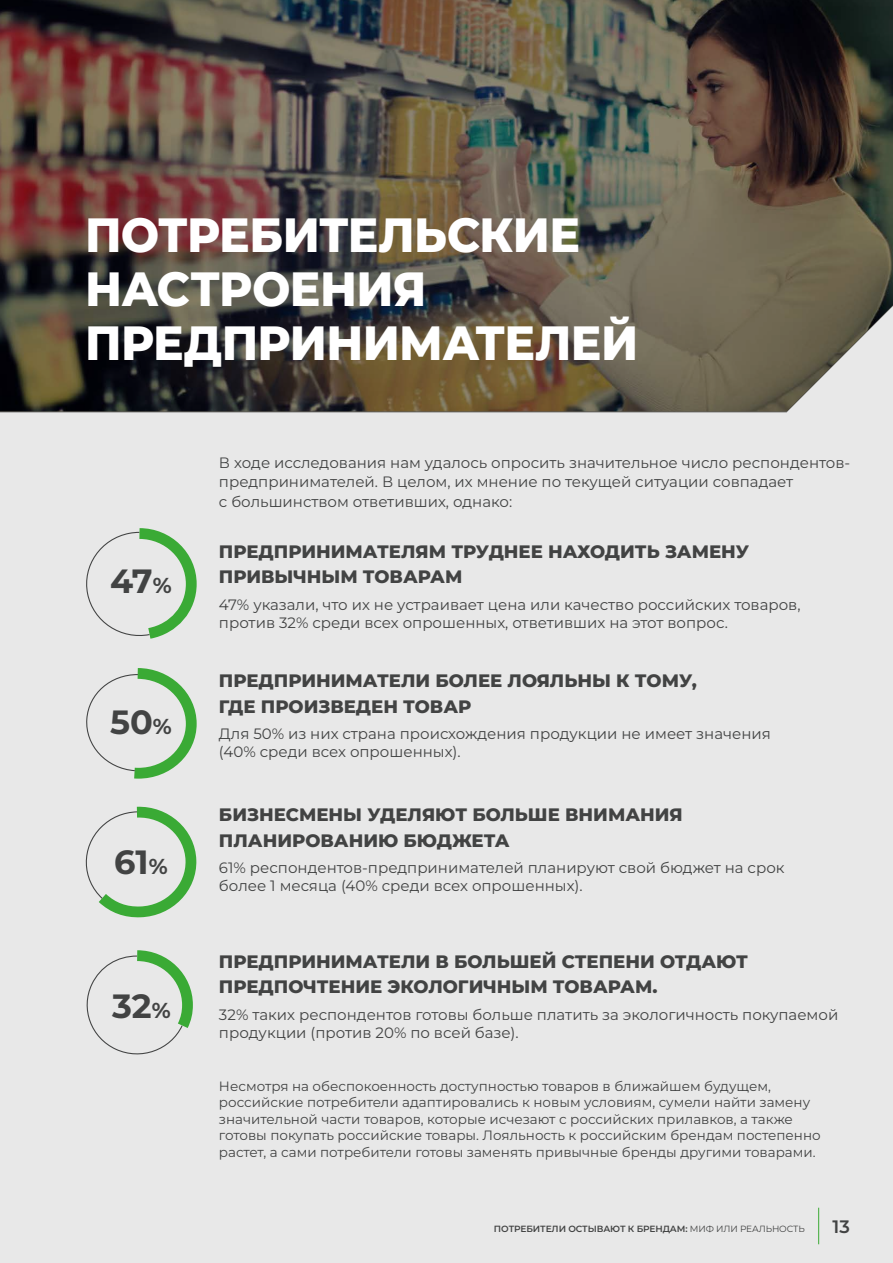
<style>
.page{position:relative;width:893px;height:1263px;background:#fff}
.page>*{position:absolute;margin:0;border:0;box-sizing:border-box;transform-origin:0 0}
.t1{font:800 48px/54px "Montserrat";letter-spacing:-.015em;color:#fff;scale:.94 1}
.t2{font:700 33.6px "Montserrat";color:#424343}
.t3{font:800 18px/25.5px "Montserrat";color:#424343}
.t4{font:600 18px "Montserrat";color:#424343}
.t5{font:15px/18px "Montserrat";color:#424343}
.t6{font:13.5px/16.5px "Montserrat";color:#424343}
.t7{font:600 9px "Montserrat";letter-spacing:-.01em;color:#424343}
.s1{font-size:21.6px}
.s2{font-weight:400}
</style>
<div class="page">
<div style="left:0;top:234px;width:893px;height:1029px;background:#e8e8e8"></div>
<svg style="left:85px;top:806px;width:112px;height:112px"></svg>
<svg style="left:86px;top:668px;width:105px;height:111px"></svg>
<svg style="left:86px;top:528px;width:111px;height:111px"></svg>
<svg style="left:86px;top:950px;width:107px;height:105px"></svg>
<img style="left:0;top:0;width:893px;height:412px">
<hr style="left:818px;top:1208px;width:1px;height:36px;background:#3aaa35">
<h1 class="t1" style="left:85px;top:206px;width:590px">ПОТРЕБИТЕЛЬСКИЕ<br>НАСТРОЕНИЯ<br>ПРЕДПРИНИМАТЕЛЕЙ</h1>
<h2 class="t2" style="left:110px;top:559px;width:63px">47<span class="s1">%</span></h2>
<h2 class="t2" style="left:110px;top:700px;width:63px">50<span class="s1">%</span></h2>
<h2 class="t2" style="left:114px;top:839px;width:55px">61<span class="s1">%</span></h2>
<h2 class="t2" style="left:112px;top:983px;width:60px">32<span class="s1">%</span></h2>
<p class="t5" style="left:219px;top:452px;width:633px;line-height:19.5px">В ходе исследования нам удалось опросить значительное число респондентов&shy;предпринимателей. В целом, их мнение по текущей ситуации совпадает<br>с большинством ответивших, однако:</p>
<p class="t3" style="left:219px;top:538px;width:532px">ПРЕДПРИНИМАТЕЛЯМ ТРУДНЕЕ НАХОДИТЬ ЗАМЕНУ<br>ПРИВЫЧНЫМ ТОВАРАМ</p>
<p class="t5" style="left:219px;top:595px;width:583px">47% указали, что их не устраивает цена или качество российских товаров, против 32% среди всех опрошенных, ответивших на этот вопрос.</p>
<p class="t3" style="left:219px;top:668px;width:479px">ПРЕДПРИНИМАТЕЛИ БОЛЕЕ ЛОЯЛЬНЫ К ТОМУ,<br>ГДЕ ПРОИЗВЕДЕН ТОВАР</p>
<p class="t5" style="left:219px;top:725px;width:553px">Для 50% из них страна происхождения продукции не имеет значения (40% среди всех опрошенных).</p>
<p class="t3" style="left:219px;top:801px;width:465px">БИЗНЕСМЕНЫ УДЕЛЯЮТ БОЛЬШЕ ВНИМАНИЯ<br>ПЛАНИРОВАНИЮ БЮДЖЕТА</p>
<p class="t5" style="left:219px;top:858px;width:567px">61% респондентов-предпринимателей планируют свой бюджет на срок более 1 месяца (40% среди всех опрошенных).</p>
<p class="t3" style="left:219px;top:948px;width:531px">ПРЕДПРИНИМАТЕЛИ В БОЛЬШЕЙ СТЕПЕНИ ОТДАЮТ<br>ПРЕДПОЧТЕНИЕ ЭКОЛОГИЧНЫМ ТОВАРАМ.</p>
<p class="t5" style="left:219px;top:1005px;width:621px">32% таких респондентов готовы больше платить за экологичность покупаемой продукции (против 20% по всей базе).</p>
<p class="t6" style="left:219px;top:1077px;width:603px">Несмотря на обеспокоенность доступностью товаров в ближайшем будущем, российские потребители адаптировались к новым условиям, сумели найти замену значительной части товаров, которые исчезают с российских прилавков, а также готовы покупать российские товары. Лояльность к российским брендам постепенно растет, а сами потребители готовы заменять привычные бренды другими товарами.</p>
<p class="t7" style="left:494px;top:1222px;width:312px">ПОТРЕБИТЕЛИ ОСТЫВАЮТ К БРЕНДАМ: <span class="s2">МИФ ИЛИ РЕАЛЬНОСТЬ</span></p>
<p class="t4" style="left:833px;top:1215px;width:19px">13</p>
</div>
